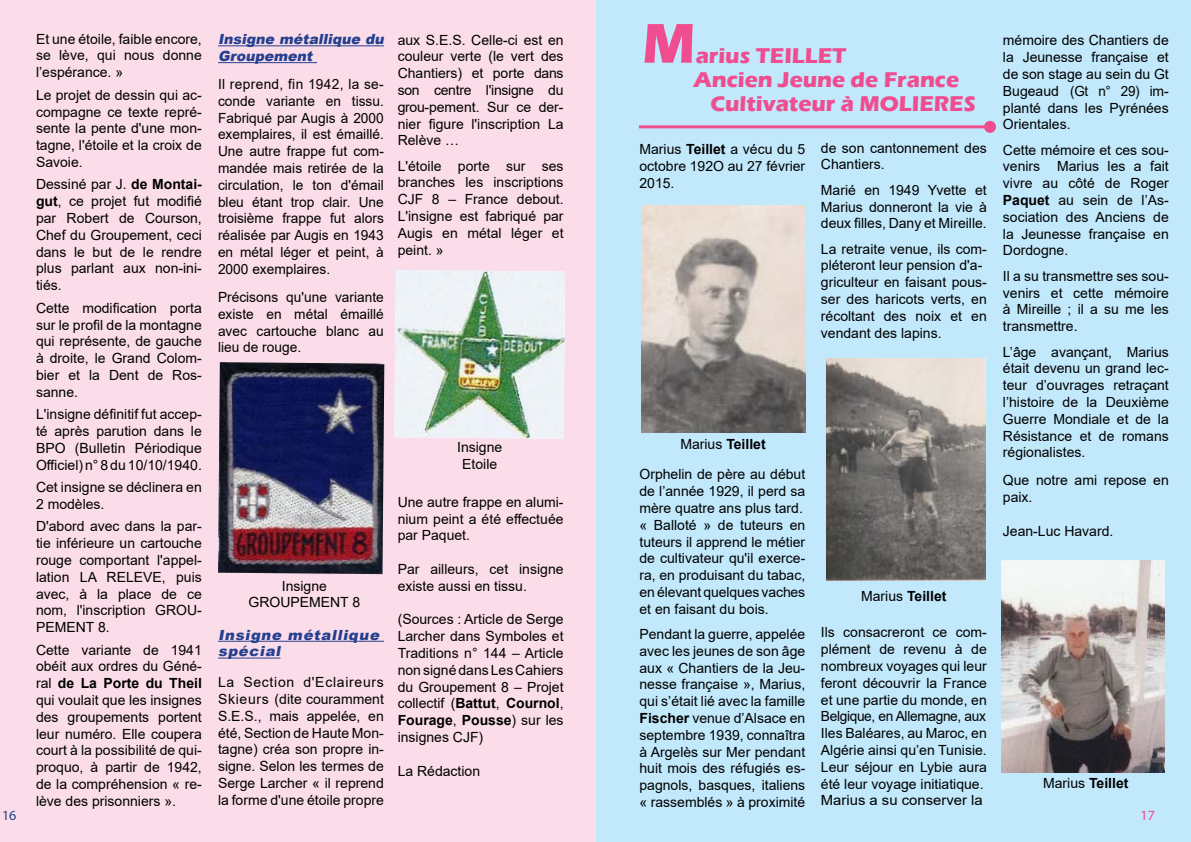
<style>
.page{position:relative;width:1191px;height:842px;background:#fff}
.page>*{position:absolute;margin:0;border:0;box-sizing:border-box;transform-origin:0 0}
.t1{font:700 58px "Eras ITC";color:#ef4d90}
.t2{font:700 22px "Eras ITC";color:#ef4d90}
.t3{font:14px/16.8px "Arial";color:#000;text-align:justify}
.t4{font:700 14px "Arial";color:#000}
.t5{font:italic 900 14px/16.8px "Arial";color:#25408f}
.t6{font:italic 900 14px/16.8px "Arial";color:#25408f;scale:1.05 1}
.t7{font:14px "Myriad Pro";color:#25408f}
.t8{font:14px "Myriad Pro";color:#ef4d90}
.s1{font-weight:700}
.s2{font-weight:400}
</style>
<div class="page">
<div style="left:595px;top:0;width:596px;height:842px;background:#c1e8fb"></div>
<div style="left:0;top:0;width:595px;height:842px;background:#fbddea"></div>
<hr style="left:218px;top:45px;width:166px;height:1px;background:#25408f">
<hr style="left:218px;top:62px;width:99px;height:1px;background:#25408f">
<hr style="left:218px;top:641px;width:166px;height:1px;background:#25408f">
<hr style="left:218px;top:658px;width:62px;height:1px;background:#25408f">
<img style="left:218px;top:362px;width:166px;height:212px">
<img style="left:394px;top:270px;width:171px;height:169px">
<img style="left:641px;top:206px;width:164px;height:227px">
<img style="left:826px;top:359px;width:159px;height:221px">
<hr style="left:639px;top:125px;width:351px;height:3px;background:#ef4d90">
<div style="left:984px;top:121px;width:12px;height:12px;background:#ef4d90;border-radius:50%"></div>
<img style="left:1001px;top:560px;width:163px;height:212px">
<p class="t7" style="left:2px;top:806px;width:16px">16</p>
<p class="t3" style="left:36px;top:30px;width:167px">Et une étoile, faible encore, se lève, qui nous donne l’espérance. »</p>
<p class="t3" style="left:36px;top:86px;width:167px">Le projet de dessin qui ac&shy;compagne ce texte repré&shy;sente la pente d'une mon&shy;tagne, l'étoile et la croix de Savoie.</p>
<p class="t3" style="left:36px;top:176px;width:167px">Dessiné par J. <span class="s1">de Montai&shy;gut</span>, ce projet fut modifié par Robert de Courson, Chef du Groupement, ceci dans le but de le rendre plus parlant aux non-ini&shy;tiés.</p>
<p class="t3" style="left:36px;top:299px;width:167px">Cette modification porta sur le profil de la montagne qui représente, de gauche à droite, le Grand Colom&shy;bier et la Dent de Ros&shy;sanne.</p>
<p class="t3" style="left:36px;top:406px;width:167px">L'insigne définitif fut accep&shy;té après parution dans le BPO (Bulletin Périodique Officiel) n° 8 du 10/10/1940.</p>
<p class="t3" style="left:36px;top:479px;width:167px">Cet insigne se déclinera en<br>2 modèles.</p>
<p class="t3" style="left:36px;top:518px;width:167px">D'abord avec dans la par&shy;tie inférieure un cartouche rouge comportant l'appel&shy;lation LA RELEVE, puis avec, à la place de ce nom, l'inscription GROU-PEMENT 8.</p>
<p class="t3" style="left:36px;top:641px;width:167px">Cette variante de 1941 obéit aux ordres du Géné&shy;ral <span class="s1">de La Porte du Theil </span>qui voulait que les insignes des groupements portent leur numéro. Elle coupera court à la possibilité de qui&shy;proquo, à partir de 1942, de la compréhension « re&shy;lève des prisonniers ».</p>
<p class="t5" style="left:218px;top:30px;width:171px">Insigne métallique du<br>Groupement</p>
<p class="t3" style="left:218px;top:76px;width:167px">Il reprend, fin 1942, la se&shy;conde variante en tissu.<br>Fabriqué par Augis à 2000 exemplaires, il est émaillé.<br>Une autre frappe fut com&shy;mandée mais retirée de la circulation, le ton d'émail bleu étant trop clair. Une troisième frappe fut alors réalisée par Augis en 1943 en métal léger et peint, à 2000 exemplaires.</p>
<p class="t3" style="left:218px;top:289px;width:167px">Précisons qu'une variante existe en métal émaillé avec cartouche blanc au lieu de rouge.</p>
<p class="t3" style="left:398px;top:31px;width:167px">aux S.E.S. Celle-ci est en couleur verte (le vert des Chantiers) et porte dans son centre l'insigne du grou-pement. Sur ce der&shy;nier figure l'inscription La Relève …</p>
<p class="t3" style="left:398px;top:157px;width:167px">L'étoile porte sur ses branches les inscriptions CJF 8 – France debout.<br>L'insigne est fabriqué par Augis en métal léger et peint. »</p>
<p class="t3" style="left:248px;top:577px;width:113px;text-align:center">Insigne<br>GROUPEMENT 8</p>
<p class="t6" style="left:218px;top:626px;width:158px">Insigne métallique spécial</p>
<p class="t3" style="left:218px;top:674px;width:167px">La Section d'Eclaireurs Skieurs (dite couramment S.E.S., mais appelée, en été, Section de Haute Mon&shy;tagne) créa son propre in&shy;signe. Selon les termes de Serge Larcher « il reprend la forme d'une étoile propre</p>
<p class="t3" style="left:457px;top:439px;width:47px;text-align:center">Insigne<br>Etoile</p>
<p class="t3" style="left:398px;top:493px;width:167px">Une autre frappe en alumi&shy;nium peint a été effectuée par Paquet.</p>
<p class="t3" style="left:398px;top:560px;width:167px">Par ailleurs, cet insigne existe aussi en tissu.</p>
<p class="t3" style="left:398px;top:611px;width:167px">(Sources : Article de Serge Larcher dans Symboles et Traditions n° 144 – Article non signé dans Les Cahiers du Groupement 8 – Projet collectif (<span class="s1">Battut</span>, <span class="s1">Cournol</span>, <span class="s1">Fourage</span>, <span class="s1">Pousse</span>) sur les insignes CJF)</p>
<p class="t3" style="left:398px;top:762px;width:84px">La Rédaction</p>
<h1 class="t1" style="left:642px;top:10px;width:55px">M</h1>
<h2 class="t2" style="left:695px;top:43px;width:152px">arius TEILLET</h2>
<h2 class="t2" style="left:694px;top:67px;width:267px">Ancien Jeune de France</h2>
<h2 class="t2" style="left:710px;top:91px;width:267px">Cultivateur à MOLIERES</h2>
<p class="t3" style="left:639px;top:141px;width:167px">Marius <span class="s1">Teillet</span> a vécu du 5 octobre 192O au 27 février 2015.</p>
<p class="t3" style="left:821px;top:139px;width:167px">de son cantonnement des<br>Chantiers.</p>
<p class="t3" style="left:821px;top:181px;width:167px">Marié en 1949 Yvette et Marius donneront la vie à deux filles, Dany et Mireille.</p>
<p class="t3" style="left:821px;top:240px;width:167px;text-align:left">La retraite venue, ils com&shy;pléteront leur pension d'a&shy;griculteur en faisant pous&shy;ser des haricots verts, en récoltant des noix et en vendant des lapins.</p>
<p class="t4" style="left:680px;top:434px;width:87px"><span class="s2">Marius</span> Teillet</p>
<p class="t3" style="left:639px;top:466px;width:167px;text-align:left">Orphelin de père au début de l’année 1929, il perd sa mère quatre ans plus tard. « Balloté » de tuteurs en tuteurs il apprend le métier de cultivateur qu'il exerce&shy;ra, en produisant du tabac, en élevant quelques vaches et en faisant du bois.</p>
<p class="t3" style="left:639px;top:626px;width:167px">Pendant la guerre, appelée avec les jeunes de son âge aux « Chantiers de la Jeu&shy;nesse française », Marius, qui s’était lié avec la famille <span class="s1">Fischer</span> venue d’Alsace en septembre 1939, connaîtra à Argelès sur Mer pendant huit mois des réfugiés es&shy;pagnols, basques, italiens « rassemblés » à proximité</p>
<p class="t4" style="left:861px;top:586px;width:87px"><span class="s2">Marius</span> Teillet</p>
<p class="t3" style="left:821px;top:624px;width:167px;text-align:left">Ils consacreront ce com&shy;plément de revenu à de nombreux voyages qui leur feront découvrir la France et une partie du monde, en<br>Belgique, en Allemagne, aux<br>Iles Baléares, au Maroc, en<br>Algérie ainsi qu’en Tunisie.<br>Leur séjour en Lybie aura été leur voyage initiatique.<br>Marius a su conserver la</p>
<p class="t3" style="left:1003px;top:32px;width:167px">mémoire des Chantiers de la Jeunesse française et de son stage au sein du Gt Bugeaud (Gt n° 29) im&shy;planté dans les Pyrénées Orientales.</p>
<p class="t3" style="left:1003px;top:141px;width:167px">Cette mémoire et ces sou&shy;venirs Marius les a fait vivre au côté de Roger <span class="s1">Paquet</span> au sein de l’As&shy;sociation des Anciens de la Jeunesse française en Dordogne.</p>
<p class="t3" style="left:1003px;top:267px;width:167px">Il a su transmettre ses sou&shy;venirs et cette mémoire à Mireille ; il a su me les transmettre.</p>
<p class="t3" style="left:1003px;top:343px;width:167px">L’âge avançant, Marius était devenu un grand lec&shy;teur d’ouvrages retraçant l’histoire de la Deuxième Guerre Mondiale et de la Résistance et de romans régionalistes.</p>
<p class="t3" style="left:1003px;top:472px;width:167px">Que notre ami repose en paix.</p>
<p class="t3" style="left:1003px;top:522px;width:112px">Jean-Luc Havard.</p>
<p class="t4" style="left:1043px;top:773px;width:87px"><span class="s2">Marius</span> Teillet</p>
<p class="t8" style="left:1140px;top:806px;width:16px">17</p>
</div>
